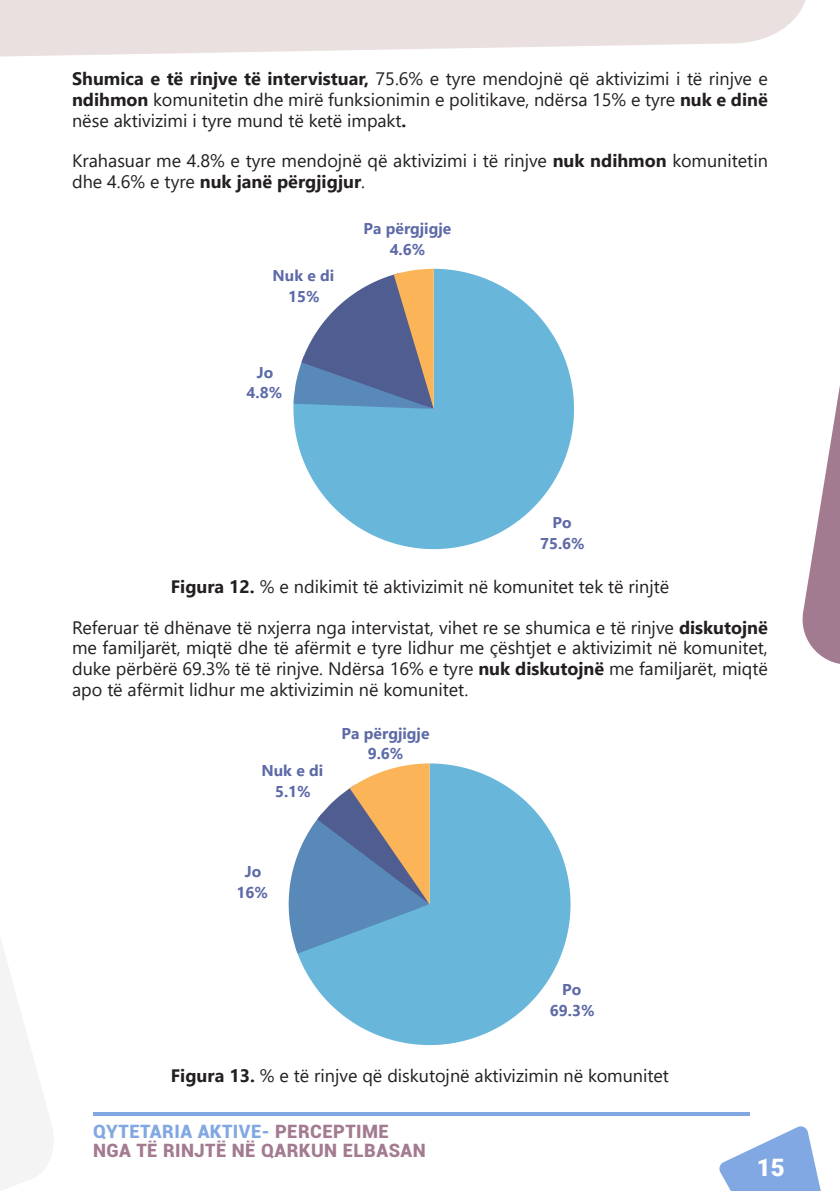
<style>
.page{position:relative;width:840px;height:1191px;background:#fff}
.page>*{position:absolute;margin:0;border:0;box-sizing:border-box;transform-origin:0 0}
.t1{font:900 24px "Roboto";color:#fff}
.t2{font:900 18.4px/18.4px "Roboto";letter-spacing:.025em;color:#a37b90}
.t3{font:18px/20.8px "Segoe UI";color:#231f20;text-align:justify}
.t4{font:700 15.6px/20.6px "Segoe UI";color:#5d6aa7;text-align:center}
.s1{font-weight:700}
.s2{color:#81a8e2}
</style>
<div class="page">
<svg style="left:802px;top:392px;width:37px;height:272px"></svg>
<svg style="left:719px;top:1126px;width:101px;height:64px"></svg>
<svg style="left:1px;top:0;width:805px;height:57px;fill:#eae0e0"></svg>
<hr style="left:93px;top:1112px;width:656px;height:4px;background:#81a8e2">
<svg style="left:0;top:0;width:1px;height:57px"></svg>
<svg style="left:0;top:939px;width:53px;height:252px"></svg>
<svg style="left:293px;top:269px;width:280px;height:280px;fill:#68b6da"></svg>
<svg style="left:293px;top:269px;width:140px;height:140px"></svg>
<svg style="left:297px;top:763px;width:273px;height:282px;fill:#68b6da"></svg>
<svg style="left:288px;top:763px;width:141px;height:190px"></svg>
<p class="t3" style="left:72px;top:67px;width:697px"><span class="s1">Shumica e të rinjve të intervistuar,</span> 75.6% e tyre mendojnë që aktivizimi i të rinjve e <span class="s1">ndihmon</span> komunitetin dhe mirë funksionimin e politikave, ndërsa 15% e tyre <span class="s1">nuk e dinë </span>nëse aktivizimi i tyre mund të ketë impakt<span class="s1">.</span></p>
<p class="t3" style="left:72px;top:149px;width:697px">Krahasuar me 4.8% e tyre mendojnë që aktivizimi i të rinjve <span class="s1">nuk ndihmon</span> komunitetin dhe 4.6% e tyre <span class="s1">nuk janë përgjigjur</span>.</p>
<p class="t4" style="left:272px;top:264px;width:63px">Nuk e di<br>15%</p>
<p class="t4" style="left:246px;top:361px;width:37px">Jo<br>4.8%</p>
<p class="t4" style="left:363px;top:217px;width:89px">Pa përgjigje<br>4.6%</p>
<p class="t4" style="left:540px;top:511px;width:46px">Po<br>75.6%</p>
<p class="t3" style="left:171px;top:574px;width:499px"><span class="s1">Figura 12.</span> % e ndikimit të aktivizimit në komunitet tek të rinjtë</p>
<p class="t3" style="left:72px;top:615px;width:697px">Referuar të dhënave të nxjerra nga intervistat, vihet re se shumica e të rinjve <span class="s1">diskutojnë </span>me familjarët, miqtë dhe të afërmit e tyre lidhur me çështjet e aktivizimit në komunitet, duke përbërë 69.3% të të rinjve. Ndërsa 16% e tyre <span class="s1">nuk diskutojnë</span> me familjarët, miqtë apo të afërmit lidhur me aktivizimin në komunitet.</p>
<p class="t4" style="left:261px;top:759px;width:63px">Nuk e di<br>5.1%</p>
<p class="t4" style="left:341px;top:721px;width:89px">Pa përgjigje<br>9.6%</p>
<p class="t4" style="left:236px;top:859px;width:33px">Jo<br>16%</p>
<p class="t4" style="left:549px;top:978px;width:46px">Po<br>69.3%</p>
<p class="t3" style="left:171px;top:1063px;width:499px"><span class="s1">Figura 13.</span> % e të rinjve që diskutojnë aktivizimin në komunitet</p>
<p class="t2" style="left:93px;top:1121px;width:334px"><span class="s2">QYTETARIA AKTIVE-</span> PERCEPTIME<br>NGA TË RINJTË NË QARKUN ELBASAN</p>
<h1 class="t1" style="left:756px;top:1150px;width:29px">15</h1>
</div>
